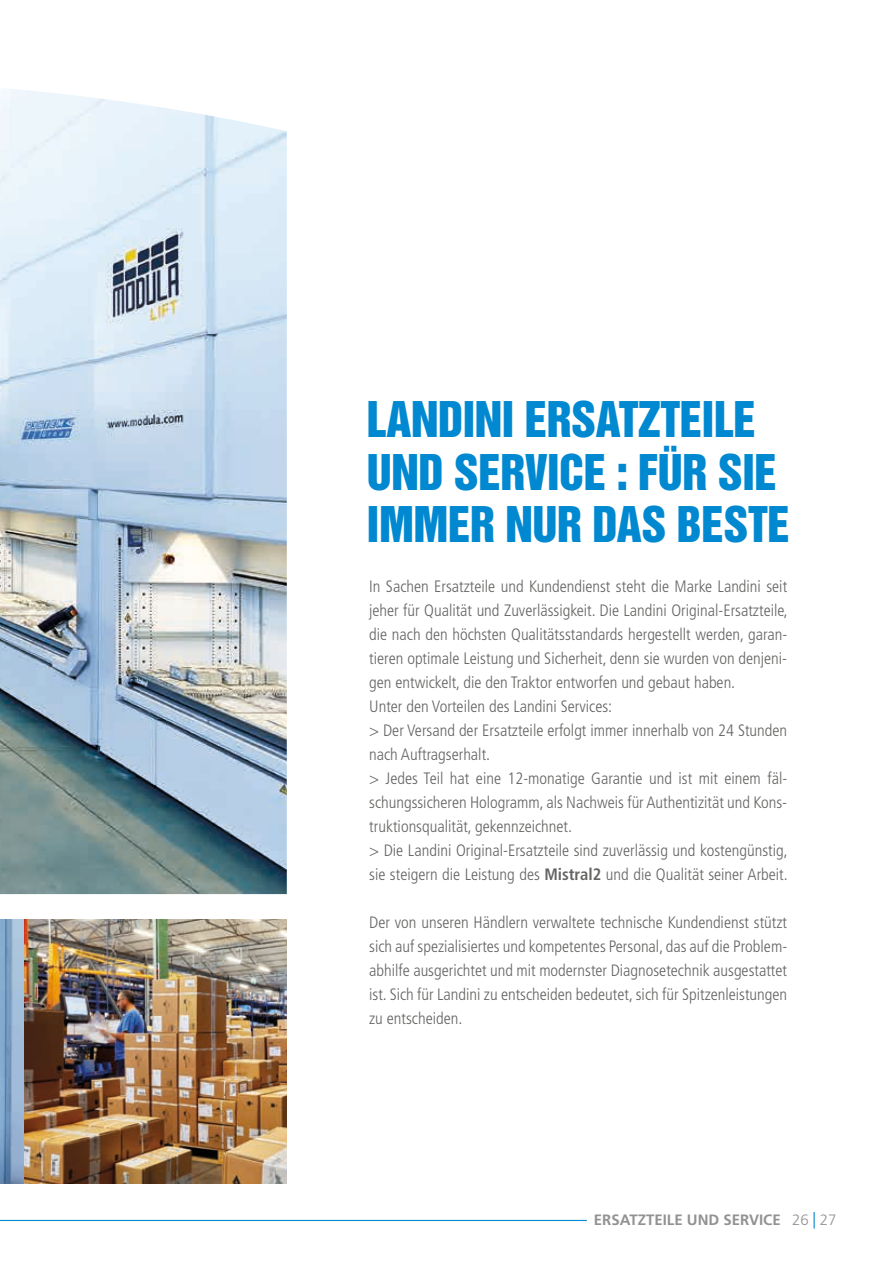
<style>
.page{position:relative;width:893px;height:1263px;background:#fff}
.page>*{position:absolute;margin:0;border:0;box-sizing:border-box;transform-origin:0 0}
.t1{font:45px/52.5px "Helvetica Inserat";letter-spacing:-.01em;color:#0088d0}
.t2{font:300 condensed 16.5px/24px "Frutiger LT Std";color:#646463}
.t3{font:700 15px "Frutiger LT Std";color:#939292}
.s1{font-weight:700}
.s2{font-weight:300}
</style>
<div class="page">
<img style="left:0;top:89px;width:287px;height:805px">
<img style="left:0;top:919px;width:25px;height:264px">
<img style="left:25px;top:919px;width:261px;height:264px">
<hr style="left:0;top:1220px;width:587px;height:1px;background:#0088d0">
<svg style="left:813px;top:1212px;width:2px;height:16px"></svg>
<h1 class="t1" style="left:367px;top:394px;width:425px">LANDINI ERSATZTEILE<br>UND SERVICE : FÜR SIE<br>IMMER NUR DAS BESTE</h1>
<p class="t2" style="left:369px;top:574px;width:420px">In Sachen Ersatzteile und Kundendienst steht die Marke Landini seit jeher für Qualität und Zuverlässigkeit. Die Landini Original-Ersatzteile, die nach den höchsten Qualitätsstandards hergestellt werden, garan&shy;tieren optimale Leistung und Sicherheit, denn sie wurden von denjeni&shy;gen entwickelt, die den Traktor entworfen und gebaut haben.<br>Unter den Vorteilen des Landini Services:<br>&gt; Der Versand der Ersatzteile erfolgt immer innerhalb von 24 Stunden nach Auftragserhalt.<br>&gt; Jedes Teil hat eine 12-monatige Garantie und ist mit einem fäl&shy;schungssicheren Hologramm, als Nachweis für Authentizität und Kons&shy;truktionsqualität, gekennzeichnet.<br>&gt; Die Landini Original-Ersatzteile sind zuverlässig und kostengünstig, sie steigern die Leistung des <span class="s1">Mistral2</span> und die Qualität seiner Arbeit.</p>
<p class="t2" style="left:369px;top:910px;width:419px;text-align:justify">Der von unseren Händlern verwaltete technische Kundendienst stützt sich auf spezialisiertes und kompetentes Personal, das auf die Problem&shy;abhilfe ausgerichtet und mit modernster Diagnosetechnik ausgestattet ist. Sich für Landini zu entscheiden bedeutet, sich für Spitzenleistungen zu entscheiden.</p>
<p class="t3" style="left:594px;top:1211px;width:244px">ERSATZTEILE UND SERVICE <span class="s2">26 27</span></p>
</div>
